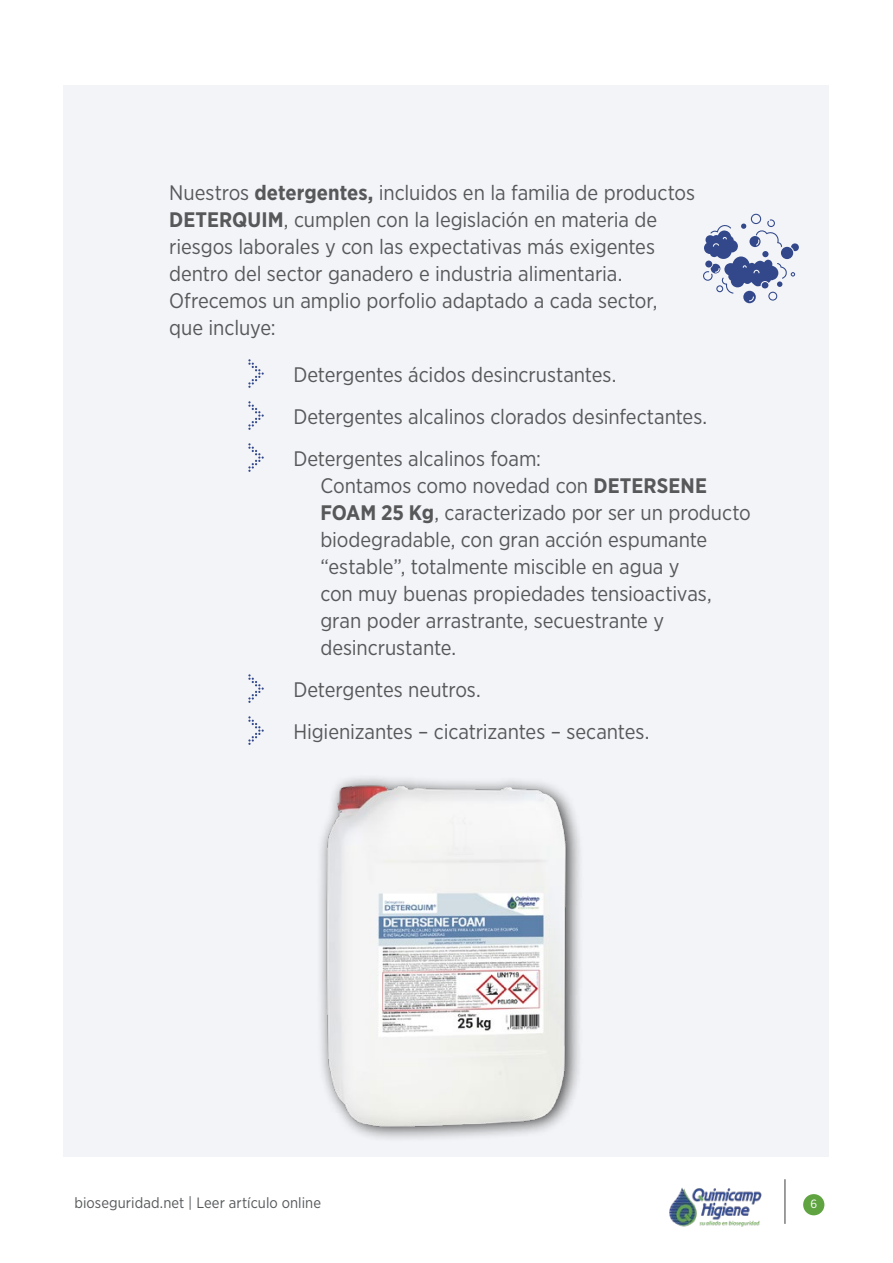
<style>
.page{position:relative;width:893px;height:1263px;background:#fff}
.page>*{position:absolute;margin:0;border:0;box-sizing:border-box;transform-origin:0 0}
.Online_txt{font:21px/27px "Gotham Narrow";letter-spacing:-.005em;color:#56585a}
.t1{font:15px "Gotham Narrow";letter-spacing:.005em;color:#56585a}
.t2{font:12px "Gotham Narrow";color:#fff}
.s1{font-weight:700}
</style>
<div class="page">
<div style="left:803px;top:1194px;width:21px;height:21px;background:#60a442;border-radius:50%"></div>
<hr style="left:784px;top:1179px;width:2px;height:45px;background:#7e7e7e">
<div style="left:64px;top:85px;width:765px;height:1071px;background:#f3f4f7"></div>
<img style="left:669px;top:1187px;width:93px;height:40px">
<svg style="left:703px;top:214px;width:96px;height:89px"></svg>
<svg style="left:248px;top:359px;width:16px;height:29px"></svg>
<svg style="left:248px;top:401px;width:16px;height:29px"></svg>
<svg style="left:248px;top:443px;width:16px;height:29px"></svg>
<svg style="left:248px;top:674px;width:16px;height:29px"></svg>
<svg style="left:248px;top:716px;width:16px;height:29px"></svg>
<img style="left:320px;top:778px;width:260px;height:361px">
<p class="Online_txt" style="left:169px;top:179px;width:527px">Nuestros <span class="s1">detergentes,</span> incluidos en la familia de productos <span class="s1">DETERQUIM</span>, cumplen con la legislación en materia de riesgos laborales y con las expectativas más exigentes dentro del sector ganadero e industria alimentaria.<br>Ofrecemos un amplio porfolio adaptado a cada sector, que incluye:</p>
<p class="Online_txt" style="left:293px;top:360px;width:324px">Detergentes ácidos desincrustantes.</p>
<p class="Online_txt" style="left:293px;top:402px;width:415px">Detergentes alcalinos clorados desinfectantes.</p>
<p class="Online_txt" style="left:293px;top:444px;width:249px">Detergentes alcalinos foam:</p>
<p class="Online_txt" style="left:320px;top:471px;width:432px">Contamos como novedad con <span class="s1">DETERSENE FOAM 25 Kg</span>, caracterizado por ser un producto biodegradable, con gran acción espumante “estable”, totalmente miscible en agua y<br>con muy buenas propiedades tensioactivas, gran poder arrastrante, secuestrante y desincrustante.</p>
<p class="Online_txt" style="left:293px;top:675px;width:189px">Detergentes neutros.</p>
<p class="Online_txt" style="left:293px;top:717px;width:358px">Higienizantes – cicatrizantes – secantes.</p>
<p class="t1" style="left:74px;top:1193px;width:248px">bioseguridad.net | Leer artículo online</p>
<p class="t2" style="left:810px;top:1197px;width:8px">6</p>
</div>
